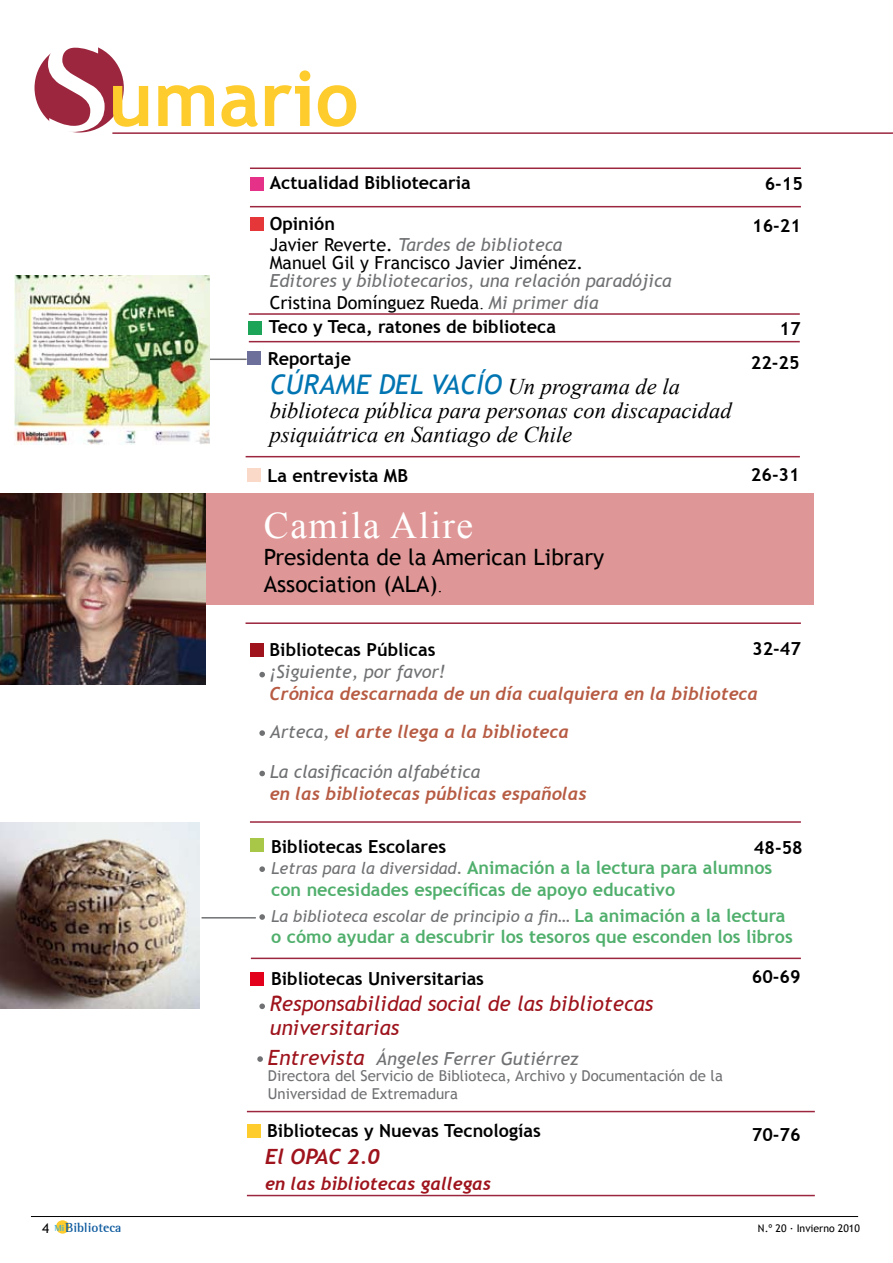
<style>
.page{position:relative;width:893px;height:1263px;background:#fff}
.page>*{position:absolute;margin:0;border:0;box-sizing:border-box;transform-origin:0 0}
.t1{font:700 76.65px "Trebuchet MS";color:#fecc2c}
.t2{font:37.5px "Times New Roman";letter-spacing:.04em;color:#fff}
.t3{font:italic 27px "Trebuchet MS";color:#0075b2}
.t4{font:italic 22.5px/24px "Times New Roman";color:#000}
.t5{font:22.5px/27px "Trebuchet MS";color:#000}
.t6{font:italic 21px/24.3px "Trebuchet MS";color:#9e131c}
.t7{font:italic 700 21px "Trebuchet";color:#9e131c}
.t8{font:700 18px "Trebuchet MS";color:#000}
.t9{font:700 18px/21.6px "Trebuchet MS";color:#50af6c}
.t10{font:italic 18px/21.6px "Trebuchet MS";color:#707173}
.t11{font:italic 700 18px/38.4px "Trebuchet";color:#b75b43}
.t12{font:18px/18px "Trebuchet MS";color:#000}
.t13{font:italic 700 18px "Trebuchet";color:#9e131c}
.t14{font:italic 16.5px "Trebuchet MS";color:#707173}
.t15{font:15px/18px "Trebuchet MS";color:#707173}
.t16{font:700 13.5px "AT Rotis Semi Serif";color:#0e5b9f}
.t17{font:10.5px "Trebuchet MS";color:#000}
.s1{font-family:"AT Rotis Semi Serif";font-size:130.05px;color:#fff}
.s2{font-style:italic;color:#707173}
.s3{font-style:normal;color:#000}
.s4{font-family:"Times New Roman";font-style:normal;color:#000}
.s5{font-family:"Times New Roman";font-size:22.5px;color:#000}
.s6{font-family:"Times New Roman";font-size:18px}
.s7{font-family:"Trebuchet MS";font-weight:400;color:#707173}
.s8{color:#000}
.s9{font-weight:400;font-style:italic;font-size:16.5px;color:#707173}
.s10{font-weight:700;font-style:normal;font-size:18px;color:#50af6c}
.s11{font-size:9px;color:#35abdd}
.s12{font-size:21px;color:#9e131c}
</style>
<div class="page">
<hr style="left:112px;top:132px;width:781px;height:2px;background:#9b263e">
<svg style="left:35px;top:43px;width:89px;height:89px"></svg>
<svg style="left:56px;top:1220px;width:13px;height:13px"></svg>
<hr style="left:31px;top:1216px;width:827px;height:1px;background:#000">
<div style="left:62px;top:493px;width:752px;height:112px;background:#df9696"></div>
<div style="left:249px;top:321px;width:13px;height:13px;background:#1ca559"></div>
<hr style="left:249px;top:313px;width:551px;height:2px;background:#9b263e">
<div style="left:250px;top:217px;width:14px;height:13px;background:#e5363a"></div>
<div style="left:248px;top:351px;width:13px;height:14px;background:#6b6f9a"></div>
<hr style="left:249px;top:341px;width:551px;height:1px;background:#9b263e">
<hr style="left:246px;top:456px;width:554px;height:1px;background:#9b263e">
<div style="left:248px;top:468px;width:13px;height:14px;background:#fbd9c9"></div>
<hr style="left:246px;top:622px;width:555px;height:2px;background:#9b263e">
<div style="left:250px;top:643px;width:13px;height:14px;background:#9e131c"></div>
<hr style="left:250px;top:821px;width:551px;height:2px;background:#9b263e">
<div style="left:250px;top:838px;width:13px;height:14px;background:#a8c749"></div>
<div style="left:250px;top:972px;width:13px;height:14px;background:#e2001a"></div>
<hr style="left:251px;top:957px;width:550px;height:2px;background:#9b263e">
<div style="left:250px;top:177px;width:13px;height:13px;background:#e53188"></div>
<hr style="left:250px;top:168px;width:551px;height:1px;background:#9b263e">
<hr style="left:250px;top:206px;width:551px;height:1px;background:#9b263e">
<hr style="left:192px;top:358px;width:55px;height:2px;background:#707173">
<svg style="left:259px;top:866px;width:6px;height:6px"></svg>
<svg style="left:259px;top:914px;width:6px;height:6px"></svg>
<svg style="left:259px;top:672px;width:6px;height:5px"></svg>
<svg style="left:259px;top:730px;width:6px;height:6px"></svg>
<svg style="left:259px;top:771px;width:6px;height:5px"></svg>
<img style="left:0;top:493px;width:205px;height:191px">
<svg style="left:259px;top:1003px;width:6px;height:6px"></svg>
<div style="left:247px;top:1124px;width:13px;height:14px;background:#fecc2c"></div>
<hr style="left:247px;top:1195px;width:568px;height:1px;background:#9b263e">
<hr style="left:247px;top:1111px;width:568px;height:1px;background:#9b263e">
<hr style="left:202px;top:917px;width:54px;height:1px;background:#707173">
<img style="left:0;top:823px;width:200px;height:185px">
<img style="left:14px;top:275px;width:196px;height:170px">
<svg style="left:257px;top:1056px;width:6px;height:6px"></svg>
<h1 class="t1" style="left:43px;top:51px;width:317px"><span class="s1">S</span>umario</h1>
<p class="t8" style="left:270px;top:171px;width:202px">Actualidad Bibliotecaria</p>
<p class="t8" style="left:765px;top:172px;width:40px">6-15</p>
<p class="t8" style="left:270px;top:212px;width:67px">Opinión</p>
<p class="t8" style="left:752px;top:214px;width:50px">16-21</p>
<p class="t12" style="left:270px;top:236px;width:315px">Javier Reverte. <span class="s2">Tardes de biblioteca<br></span>Manuel Gil y Francisco Javier Jiménez.</p>
<p class="t10" style="left:270px;top:270px;width:403px">Editores y bibliotecarios, una relación paradójica<br><span class="s3">Cristina Domínguez Rueda</span><span class="s4">.</span> Mi primer día</p>
<p class="t8" style="left:779px;top:318px;width:23px">17</p>
<p class="t8" style="left:268px;top:347px;width:85px">Reportaje</p>
<p class="t8" style="left:751px;top:351px;width:50px">22-25</p>
<p class="t8" style="left:269px;top:315px;width:288px">Teco y Teca, ratones de biblioteca</p>
<h3 class="t3" style="left:270px;top:368px;width:412px">CÚRAME DEL VACÍO <span class="s5">Un programa de la</span></h3>
<p class="t4" style="left:270px;top:398px;width:463px">biblioteca pública para personas con discapacidad psiquiátrica en Santiago de Chile</p>
<p class="t8" style="left:268px;top:465px;width:142px">La entrevista MB</p>
<h2 class="t2" style="left:264px;top:500px;width:211px">Camila Alire</h2>
<p class="t5" style="left:264px;top:544px;width:342px">Presidenta de la American Library<br>Association (ALA)<span class="s6">.</span></p>
<p class="t8" style="left:751px;top:464px;width:50px">26-31</p>
<p class="t8" style="left:752px;top:637px;width:50px">32-47</p>
<p class="t8" style="left:270px;top:639px;width:167px">Bibliotecas Públicas</p>
<p class="t10" style="left:270px;top:661px;width:178px">¡Siguiente, por favor!</p>
<p class="t11" style="left:270px;top:674px;width:490px">Crónica descarnada de un día cualquiera en la biblioteca<br><span class="s7">Arteca,</span> el arte llega a la biblioteca</p>
<p class="t10" style="left:270px;top:761px;width:212px">La clasificación alfabética</p>
<p class="t11" style="left:270px;top:774px;width:318px">en las bibliotecas públicas españolas</p>
<p class="t9" style="left:271px;top:835px;width:503px"><span class="s8">Bibliotecas Escolares<br></span><span class="s9">Letras para la diversidad.</span> Animación a la lectura para alumnos con necesidades específicas de apoyo educativo</p>
<p class="t14" style="left:271px;top:906px;width:516px">La biblioteca escolar de principio a fin… <span class="s10">La animación a la lectura</span></p>
<p class="t9" style="left:271px;top:926px;width:523px">o cómo ayudar a descubrir los tesoros que esconden los libros</p>
<p class="t8" style="left:754px;top:836px;width:50px">48-58</p>
<p class="t8" style="left:271px;top:968px;width:214px">Bibliotecas Universitarias</p>
<p class="t8" style="left:752px;top:966px;width:50px">60-69</p>
<p class="t6" style="left:270px;top:991px;width:385px">Responsabilidad social de las bibliotecas universitarias</p>
<p class="t16" style="left:54px;top:1219px;width:69px"><span class="s11">Mi</span> Biblioteca</p>
<p class="t10" style="left:268px;top:1048px;width:312px"><span class="s12">Entrevista</span> Ángeles Ferrer Gutiérrez</p>
<p class="t15" style="left:268px;top:1067px;width:457px">Directora del Servicio de Biblioteca, Archivo y Documentación de la<br>Universidad de Extremadura</p>
<p class="t8" style="left:267px;top:1120px;width:275px">Bibliotecas y Nuevas Tecnologías</p>
<p class="t7" style="left:265px;top:1144px;width:116px">El OPAC 2.0</p>
<p class="t13" style="left:265px;top:1173px;width:228px">en las bibliotecas gallegas</p>
<p class="t8" style="left:752px;top:1123px;width:50px">70-76</p>
<p class="t17" style="left:758px;top:1222px;width:103px">N.º 20 · Invierno 2010</p>
</div>
